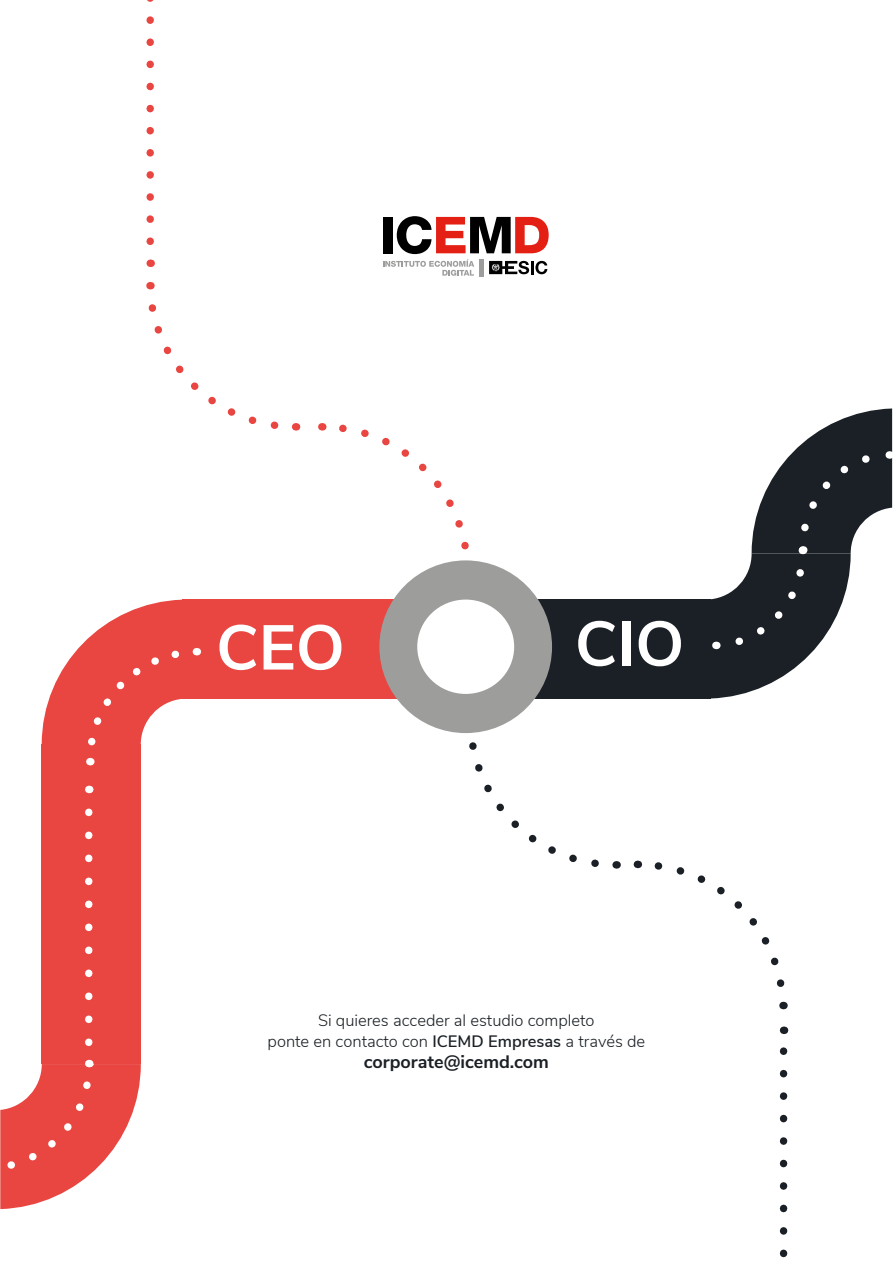
<style>
.page{position:relative;width:893px;height:1263px;background:#fff}
.page>*{position:absolute;margin:0;border:0;box-sizing:border-box;transform-origin:0 0}
.t1{font:700 63px "Nunito Sans";color:#fff}
.t2{font:700 18px "Nunito Sans";color:#1a2025}
.t3{font:300 16.5px/21px "Nunito Sans";color:#1a2025;text-align:center}
.s1{font-weight:600}
</style>
<div class="page">
<svg style="left:322px;top:423px;width:147px;height:127px"></svg>
<svg style="left:383px;top:216px;width:166px;height:60px"></svg>
<div style="left:182px;top:599px;width:250px;height:100px;background:#e94541"></div>
<div style="left:42px;top:745px;width:99px;height:319px;background:#e94541"></div>
<div style="left:460px;top:600px;width:250px;height:99px;background:#1a2025"></div>
<svg style="left:469px;top:742px;width:148px;height:127px"></svg>
<svg style="left:42px;top:600px;width:140px;height:165px"></svg>
<svg style="left:85px;top:812px;width:8px;height:234px"></svg>
<svg style="left:0;top:1059px;width:141px;height:150px"></svg>
<svg style="left:710px;top:408px;width:182px;height:290px"></svg>
<svg style="left:148px;top:304px;width:149px;height:127px"></svg>
<svg style="left:146px;top:0;width:8px;height:241px"></svg>
<svg style="left:637px;top:860px;width:148px;height:127px"></svg>
<svg style="left:780px;top:1047px;width:7px;height:206px"></svg>
<div style="left:379px;top:560px;width:173px;height:173px;background:#9d9d9c;border-radius:50%"></div>
<div style="left:417px;top:600px;width:97px;height:94px;background:#fff;border-radius:50%"></div>
<h1 class="t1" style="left:216px;top:601px;width:130px">CEO</h1>
<h1 class="t1" style="left:575px;top:598px;width:111px">CIO</h1>
<p class="t3" style="left:268px;top:1009px;width:379px">Si quieres acceder al estudio completo<br>ponte en contacto con <span class="s1">ICEMD Empresas</span> a través de</p>
<p class="t2" style="left:364px;top:1049px;width:187px">corporate@icemd.com</p>
</div>
